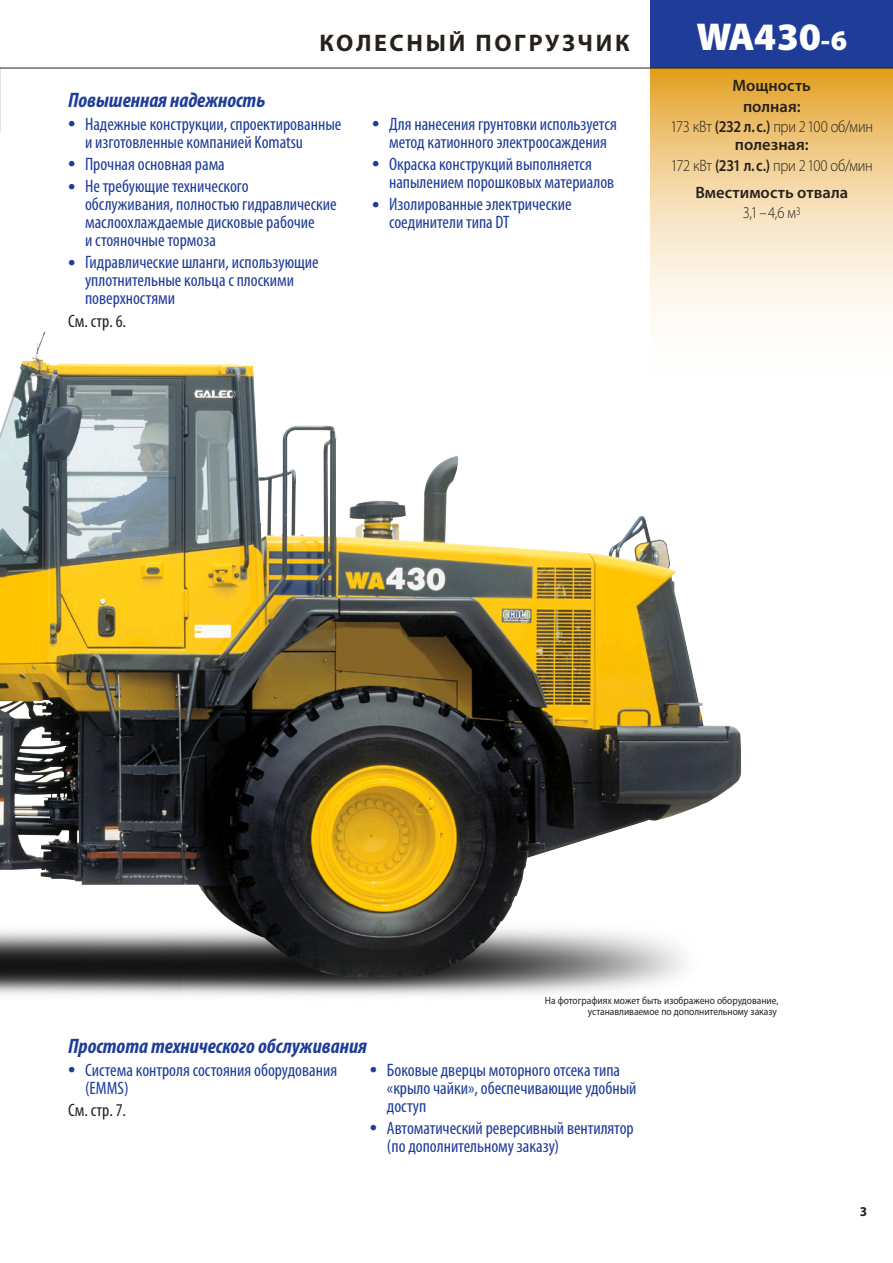
<style>
.page{position:relative;width:893px;height:1263px;background:#fff}
.page>*{position:absolute;margin:0;border:0;box-sizing:border-box;transform-origin:0 0}
.t1{font:900 39px "Myriad Pro";letter-spacing:-.015em;color:#fff}
.t2{font:700 24px "Myriad Pro";letter-spacing:.11em;color:#27211b}
.t3{font:italic 700 condensed 21px "Myriad Pro";color:#1e3c98}
.t4{font:condensed 18px/18px "Myriad Pro";color:#1e3c98}
.t5{font:condensed 18px "Myriad Pro";color:#27211b}
.t6{font:600 16.5px/20.5px "Myriad Pro";color:#27211b;text-align:center}
.t7{font:300 16.5px/20.5px "Myriad Pro";letter-spacing:-.015em;color:#27211b;text-align:center;scale:.88 1}
.t8{font:700 13.5px "Myriad Pro";color:#27211b}
.t9{font:10.5px/10.5px "Myriad Pro";color:#27211b;text-align:right;scale:.9 1}
.s1{font-size:28.5px}
.s2{font-weight:300}
.s3{font-weight:600}
</style>
<div class="page">
<img style="left:0;top:978px;width:669px;height:18px">
<img style="left:0;top:332px;width:741px;height:646px">
<svg style="left:651px;top:69px;width:242px;height:331px"></svg>
<div style="left:651px;top:0;width:242px;height:68px;background:#1e3c98"></div>
<hr style="left:0;top:68px;width:893px;height:1px;background:#27211b">
<svg style="left:0;top:68px;width:1px;height:63px"></svg>
<h2 class="t2" style="left:319px;top:29px;width:312px">колесный погрузчик</h2>
<h1 class="t1" style="left:696px;top:11px;width:152px">WA430<span class="s1">-6</span></h1>
<p class="t3" style="left:68px;top:87px;width:199px">Повышенная надежность</p>
<p class="t4" style="left:85px;top:114px;width:258px;text-indent:-17px"><span class="s1">•</span> Надежные конструкции, спроектированные и изготовленные компанией Komatsu</p>
<p class="t4" style="left:68px;top:155px;width:158px"><span class="s1">•</span> Прочная основная рама</p>
<p class="t4" style="left:85px;top:177px;width:253px;text-indent:-17px"><span class="s1">•</span> Не требующие технического обслуживания, полностью гидравлические маслоохлаждаемые дисковые рабочие<br>и стояночные тормоза</p>
<p class="t4" style="left:85px;top:253px;width:235px;text-indent:-17px"><span class="s1">•</span> Гидравлические шланги, использующие уплотнительные кольца с плоскими поверхностями</p>
<p class="t5" style="left:68px;top:310px;width:60px">См. стр. 6.</p>
<p class="t4" style="left:372px;top:114px;width:246px;text-align:center"><span class="s1">•</span> Для нанесения грунтовки используется метод катионного электроосаждения</p>
<p class="t4" style="left:389px;top:155px;width:227px;text-indent:-17px"><span class="s1">•</span> Окраска конструкций выполняется напылением порошковых материалов</p>
<p class="t4" style="left:389px;top:195px;width:184px;text-indent:-17px"><span class="s1">•</span> Изолированные электрические соединители типа DT</p>
<p class="t6" style="left:671px;top:75px;width:204px">Мощность<br>полная:<br><span class="s2">173 кВт</span> (232 л.с.) <span class="s2">при 2100 об/мин</span></p>
<p class="t7" style="left:671px;top:134px;width:231px"><span class="s3">полезная:<br></span>172 кВт <span class="s3">(231 л.с.)</span> при 2100 об/мин</p>
<p class="t6" style="left:695px;top:182px;width:154px">Вместимость отвала<br><span class="s2">3,1–4,6 м</span><sup>3</sup></p>
<p class="t9" style="left:545px;top:995px;width:261px">На фотографиях может быть изображено оборудование, устанавливаемое по дополнительному заказу</p>
<p class="t3" style="left:68px;top:1033px;width:301px">Простота технического обслуживания</p>
<p class="t4" style="left:85px;top:1060px;width:254px;text-indent:-17px"><span class="s1">•</span> Система контроля состояния оборудования (EMMS)</p>
<p class="t5" style="left:68px;top:1099px;width:60px">См. стр. 7.</p>
<p class="t4" style="left:387px;top:1060px;width:251px;text-indent:-17px"><span class="s1">•</span> Боковые дверцы моторного отсека типа «крыло чайки», обеспечивающие удобный доступ</p>
<p class="t4" style="left:387px;top:1119px;width:248px;text-indent:-17px"><span class="s1">•</span> Автоматический реверсивный вентилятор (по дополнительному заказу)</p>
<p class="t8" style="left:860px;top:1203px;width:9px">3</p>
</div>
